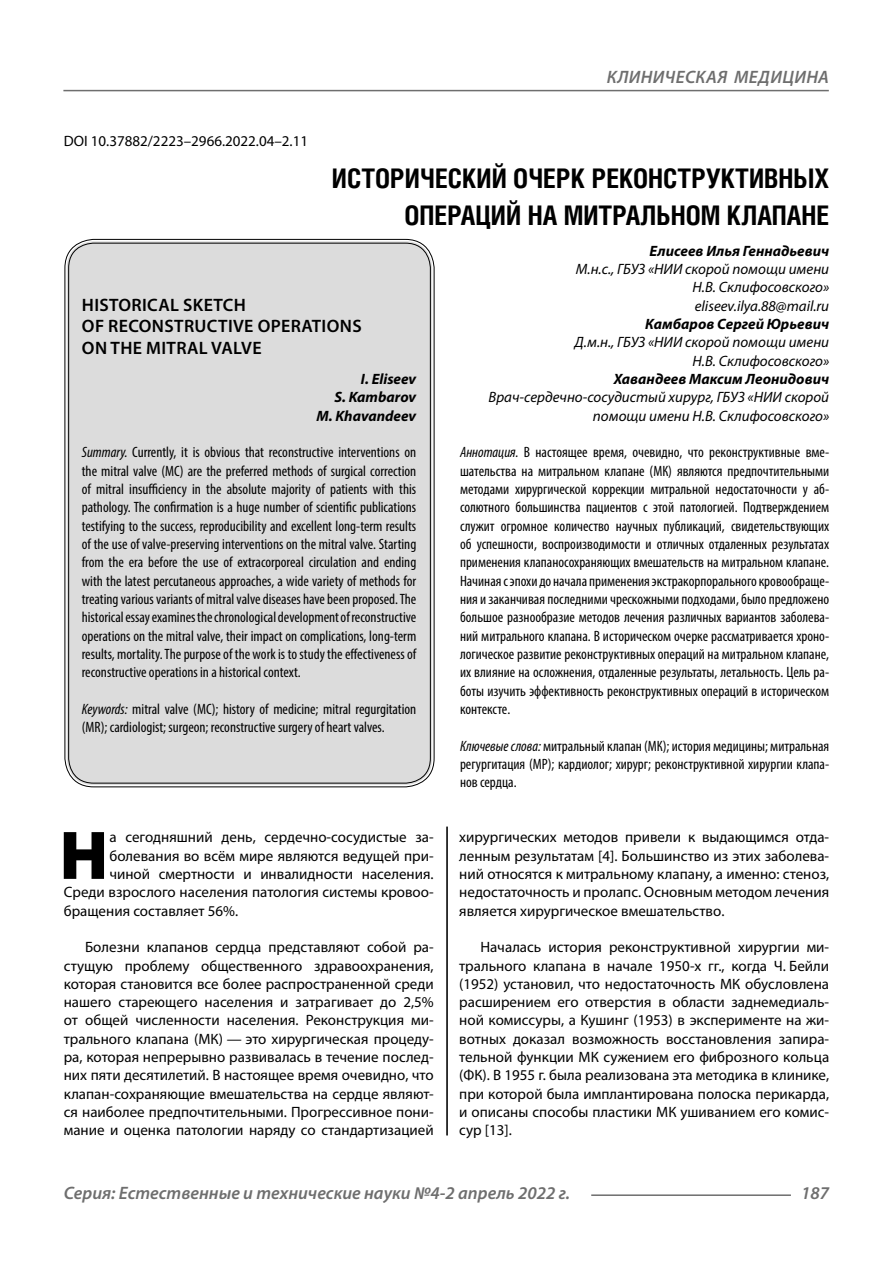
<style>
.page{position:relative;width:893px;height:1263px;background:#fff}
.page>*{position:absolute;margin:0;border:0;box-sizing:border-box;transform-origin:0 0}
.Bukvica{font:900 69.3px "Myriad Pro";color:#000}
.Header{font:700 27px/37.5px "Helios Cond C";color:#000;text-align:right}
.t1{font:italic 600 18px "Myriad Pro";color:#6e6e6e}
.Header-eng{font:600 18px/21.6px "Myriad Pro";letter-spacing:.02em;color:#000}
.Normal{font:15px/18.3px "Myriad Pro";color:#000;text-align:justify}
.Annotation-rus{font:condensed 15px/18.3px "Myriad Pro";color:#000;text-align:justify}
.Annotation-eng{font:condensed 15px/18.3px "Myriad Pro";color:#000;text-align:justify}
.Bukvica-2{font:15px "Myriad Pro";color:#000}
.Author-doc{font:italic 15px/18.3px "Myriad Pro";color:#000;text-align:right}
.Author{font:italic 700 15px "Myriad Pro";color:#000}
.DOI{font:15px "Myriad Pro";color:#000}
.Author-eng{font:italic 700 15px "Myriad Pro";color:#000}
.Author-email{font:italic 15px "Myriad Pro";color:#000}
.s1{font-style:italic}
</style>
<div class="page">
<hr style="left:447px;top:824px;width:1px;height:311px;background:#000">
<hr style="left:446px;top:824px;width:1px;height:311px;background:#000">
<div style="left:67px;top:241px;width:365px;height:544px;background:#dcdcdc;border-radius:27px"></div>
<hr style="left:591px;top:1194px;width:200px;height:2px;background:#6e6e6e">
<hr style="left:63px;top:90px;width:766px;height:1px;background:#6e6e6e">
<p class="DOI" style="left:64px;top:132px;width:246px">DOI 10.37882/2223–2966.2022.04–2.11</p>
<p class="t1" style="left:607px;top:66px;width:23px">Клиническая</p>
<p class="t1" style="left:734px;top:66px;width:13px">меди</p>
<p class="t1" style="left:782px;top:66px;width:25px">цина</p>
<p class="Header" style="left:332px;top:159px;width:499px">ИСТОРИЧЕСКИЙ ОЧЕРК РЕКОНСТРУКТИВНЫХ<br>ОПЕРАЦИЙ НА МИТРАЛЬНОМ КЛАПАНЕ</p>
<p class="Author" style="left:649px;top:241px;width:181px">Елисеев Илья Геннадьевич</p>
<p class="Author-doc" style="left:576px;top:260px;width:255px">М.н.с., ГБУЗ «НИИ скорой помощи имени<br>Н.В. Склифосовского»</p>
<p class="Author-email" style="left:695px;top:296px;width:136px">eliseev.ilya.88@mail.ru</p>
<p class="Author" style="left:645px;top:314px;width:185px">Камбаров Сергей Юрьевич</p>
<p class="Author-doc" style="left:575px;top:333px;width:256px">Д.м.н., ГБУЗ «НИИ скорой помощи имени<br>Н.В. Склифосовского»</p>
<p class="Author" style="left:614px;top:369px;width:217px">Хавандеев Максим Леонидович</p>
<p class="Author-doc" style="left:488px;top:388px;width:342px">Врач-сердечно-сосудистый хирург, ГБУЗ «НИИ скорой помощи имени Н.В. Склифосовского»</p>
<p class="Annotation-rus" style="left:460px;top:443px;width:371px"><span class="s1">Аннотация.</span> В настоящее время, очевидно, что реконструктивные вме&shy;шательства на митральном клапане (МК) являются предпочтительными методами хирургической коррекции митральной недостаточности у аб&shy;солютного большинства пациентов с этой патологией. Подтверждением служит огромное количество научных публикаций, свидетельствующих об успешности, воспроизводимости и отличных отдаленных результатах применения клапаносохраняющих вмешательств на митральном клапане.<br>Начиная с эпохи до начала применения экстракорпорального кровообраще&shy;ния и заканчивая последними чрескожными подходами, было предложено большое разнообразие методов лечения различных вариантов заболева&shy;ний митрального клапана. В историческом очерке рассматривается хроно&shy;логическое развитие реконструктивных операций на митральном клапане, их влияние на осложнения, отдаленные результаты, летальность. Цель ра&shy;боты изучить эффективность реконструктивных операций в историческом контексте.</p>
<p class="Annotation-rus" style="left:460px;top:736px;width:371px"><span class="s1">Ключевые слова:</span> митральный клапан (МК); история медицины; митральная регургитация (МР); кардиолог; хирург; реконструктивной хирургии клапа&shy;нов сердца.</p>
<p class="Header-eng" style="left:82px;top:293px;width:281px">HISTORICAL SKETCH<br>OF RECONSTRUCTIVE OPERATIONS<br>ON THE MITRAL VALVE</p>
<p class="Author-eng" style="left:361px;top:369px;width:57px">I. Eliseev</p>
<p class="Author-eng" style="left:334px;top:388px;width:83px">S. Kambarov</p>
<p class="Author-eng" style="left:316px;top:406px;width:101px">M. Khavandeev</p>
<p class="Annotation-eng" style="left:82px;top:443px;width:336px"><span class="s1">Summary.</span> Currently, it is obvious that reconstructive interventions on the mitral valve (MC) are the preferred methods of surgical correction of mitral insufficiency in the absolute majority of patients with this pathology. The confirmation is a huge number of scientific publications testifying to the success, reproducibility and excellent long-term results of the use of valve-preserving interventions on the mitral valve. Starting from the era before the use of extracorporeal circulation and ending with the latest percutaneous approaches, a wide variety of methods for treating various variants of mitral valve diseases have been proposed. The historical essay examines the chronological development of reconstructive operations on the mitral valve, their impact on complications, long-term results, mortality. The purpose of the work is to study the effectiveness of reconstructive operations in a historical context.</p>
<p class="Annotation-eng" style="left:82px;top:700px;width:336px"><span class="s1">Keywords:</span> mitral valve (MC); history of medicine; mitral regurgitation (MR); cardiologist; surgeon; reconstructive surgery of heart valves.</p>
<p class="Bukvica" style="left:59px;top:809px;width:50px">Н</p>
<p class="Bukvica-2" style="left:109px;top:828px;width:326px">а сегодняшний день, сердечно-сосудистые за-</p>
<p class="Bukvica-2" style="left:109px;top:846px;width:326px">болевания во всём мире являются ведущей при-</p>
<p class="Bukvica-2" style="left:109px;top:864px;width:326px">чиной смертности и инвалидности населения.</p>
<p class="Bukvica-2" style="left:64px;top:883px;width:371px">Среди взрослого населения патология системы кровоо-</p>
<p class="Bukvica-2" style="left:64px;top:901px;width:176px">бращения составляет 56%.</p>
<p class="Normal" style="left:64px;top:938px;width:371px;text-indent:21px">Болезни клапанов сердца представляют собой ра&shy;стущую проблему общественного здравоохранения, которая становится все более распространенной среди нашего стареющего населения и затрагивает до 2,5% от общей численности населения. Реконструкция ми&shy;трального клапана (МК) — это хирургическая процеду&shy;ра, которая непрерывно развивалась в течение послед&shy;них пяти десятилетий. В настоящее время очевидно, что клапан-сохраняющие вмешательства на сердце являют&shy;ся наиболее предпочтительными. Прогрессивное пони&shy;мание и оценка патологии наряду со стандартизацией</p>
<p class="Normal" style="left:459px;top:828px;width:371px">хирургических методов привели к выдающимся отда&shy;ленным результатам [4]. Большинство из этих заболева&shy;ний относятся к митральному клапану, а именно: стеноз, недостаточность и пролапс. Основным методом лечения является хирургическое вмешательство.</p>
<p class="Normal" style="left:459px;top:938px;width:371px;text-indent:21px">Началась история реконструктивной хирургии ми&shy;трального клапана в начале 1950-х гг., когда Ч. Бейли (1952) установил, что недостаточность МК обусловлена расширением его отверстия в области заднемедиаль&shy;ной комиссуры, а Кушинг (1953) в эксперименте на жи&shy;вотных доказал возможность восстановления запира&shy;тельной функции МК сужением его фиброзного кольца (ФК). В 1955 г. была реализована эта методика в клинике, при которой была имплантирована полоска перикарда, и описаны способы пластики МК ушиванием его комис&shy;сур [13].</p>
<p class="t1" style="left:64px;top:1182px;width:508px">Серия: Естественные и технические науки №4-2 апрель 2022 г.</p>
<p class="t1" style="left:801px;top:1182px;width:30px">187</p>
</div>
